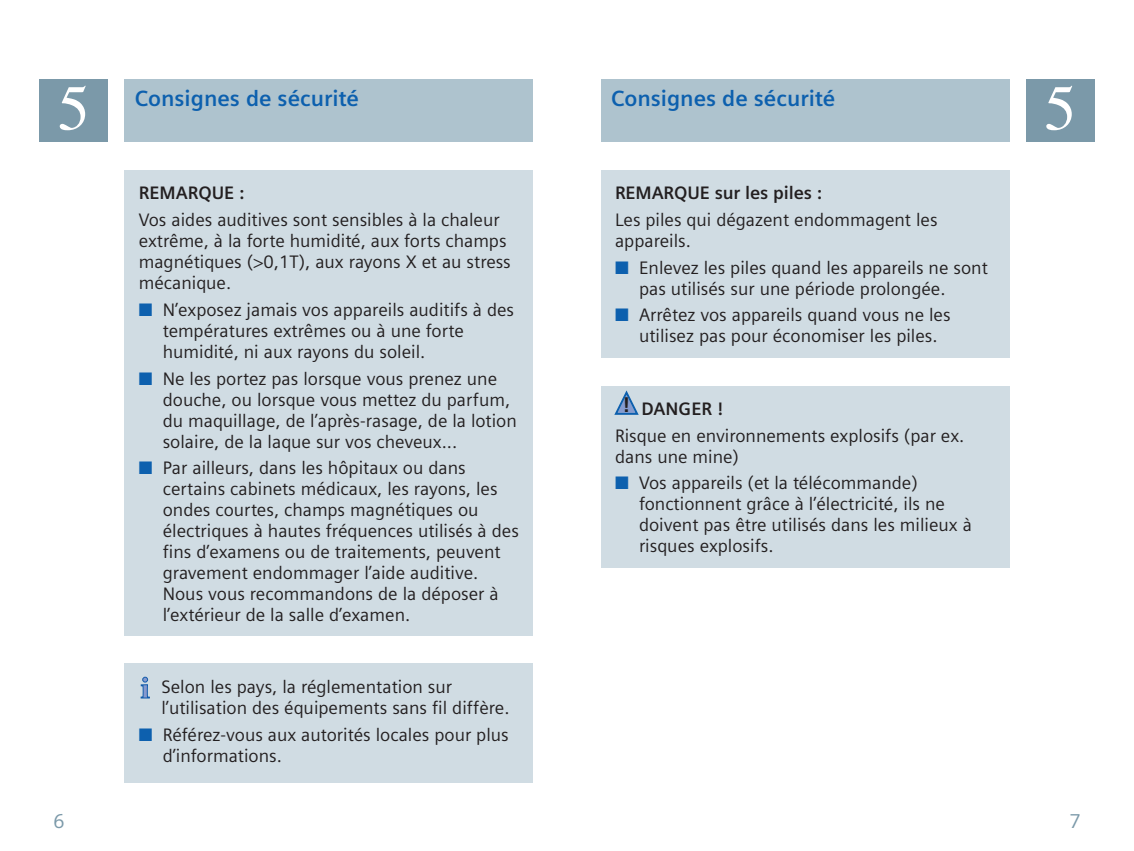
<style>
.page{position:relative;width:1134px;height:851px;background:#fff}
.page>*{position:absolute;margin:0;border:0;box-sizing:border-box;transform-origin:0 0}
.t1{font:64px "Times";color:#fff}
.t2{font:700 22px "Siemens Sans";color:#0d60ae}
.t3{font:700 condensed 20.6px "Helvetica Neue";color:#231f20}
.t4{font:20px "Siemens Sans";color:#7b99a9}
.t5{font:18px/21px "Siemens Sans";color:#231f20}
.t6{font:700 18px "Siemens Sans";letter-spacing:-.005em;color:#231f20}
.s1{color:#0d60ae}
</style>
<div class="page">
<div style="left:40px;top:79px;width:68px;height:63px;background:#7b99a9"></div>
<div style="left:125px;top:79px;width:408px;height:63px;background:#aec3ce"></div>
<div style="left:1026px;top:79px;width:68px;height:63px;background:#7b99a9"></div>
<div style="left:601px;top:79px;width:408px;height:63px;background:#aec3ce"></div>
<div style="left:125px;top:170px;width:408px;height:465px;background:#d0dce3"></div>
<div style="left:601px;top:170px;width:408px;height:187px;background:#d0dce3"></div>
<div style="left:601px;top:386px;width:408px;height:181px;background:#d0dce3"></div>
<div style="left:125px;top:663px;width:408px;height:119px;background:#d0dce3"></div>
<svg style="left:614px;top:390px;width:25px;height:25px"></svg>
<svg style="left:141px;top:676px;width:9px;height:22px"></svg>
<h1 class="t1" style="left:58px;top:70px;width:34px">5</h1>
<p class="t2" style="left:135px;top:85px;width:226px">Consignes de sécurité</p>
<h1 class="t1" style="left:1044px;top:70px;width:33px">5</h1>
<p class="t2" style="left:611px;top:85px;width:226px">Consignes de sécurité</p>
<p class="t6" style="left:139px;top:182px;width:107px">REMARQUE :</p>
<p class="t5" style="left:139px;top:209px;width:374px">Vos aides auditives sont sensibles à la chaleur extrême, à la forte humidité, aux forts champs magnétiques (&gt;0,1T), aux rayons X et au stress mécanique.</p>
<p class="t5" style="left:163px;top:299px;width:353px;text-indent:-24px"><span class="s1">■</span> N’exposez jamais vos appareils auditifs à des températures extrêmes ou à une forte humidité, ni aux rayons du soleil.</p>
<p class="t5" style="left:163px;top:368px;width:356px;text-indent:-24px"><span class="s1">■</span> Ne les portez pas lorsque vous prenez une douche, ou lorsque vous mettez du parfum, du maquillage, de l’après-rasage, de la lotion solaire, de la laque sur vos cheveux...</p>
<p class="t5" style="left:163px;top:457px;width:358px;text-indent:-24px"><span class="s1">■</span> Par ailleurs, dans les hôpitaux ou dans certains cabinets médicaux, les rayons, les ondes courtes, champs magnétiques ou électriques à hautes fréquences utilisés à des fins d’examens ou de traitements, peuvent gravement endommager l’aide auditive.<br>Nous vous recommandons de la déposer à l’extérieur de la salle d’examen.</p>
<p class="t5" style="left:161px;top:676px;width:350px">Selon les pays, la réglementation sur l’utilisation des équipements sans fil diffère.</p>
<p class="t5" style="left:163px;top:723px;width:348px;text-indent:-24px"><span class="s1">■</span> Référez-vous aux autorités locales pour plus d’informations.</p>
<p class="t6" style="left:615px;top:182px;width:208px">REMARQUE sur les piles :</p>
<p class="t5" style="left:615px;top:209px;width:324px">Les piles qui dégazent endommagent les appareils.</p>
<p class="t5" style="left:639px;top:257px;width:350px;text-indent:-24px"><span class="s1">■</span> Enlevez les piles quand les appareils ne sont pas utilisés sur une période prolongée.</p>
<p class="t5" style="left:639px;top:305px;width:313px;text-indent:-24px"><span class="s1">■</span> Arrêtez vos appareils quand vous ne les utilisez pas pour économiser les piles.</p>
<p class="t3" style="left:623px;top:392px;width:8px">!</p>
<p class="t6" style="left:642px;top:398px;width:83px">DANGER !</p>
<p class="t5" style="left:615px;top:425px;width:351px">Risque en environnements explosifs (par ex. dans une mine)</p>
<p class="t5" style="left:639px;top:472px;width:334px;text-indent:-24px"><span class="s1">■</span> Vos appareils (et la télécommande) fonctionnent grâce à l’électricité, ils ne doivent pas être utilisés dans les milieux à risques explosifs.</p>
<p class="t4" style="left:53px;top:809px;width:13px">6</p>
<p class="t4" style="left:1069px;top:809px;width:13px">7</p>
</div>
